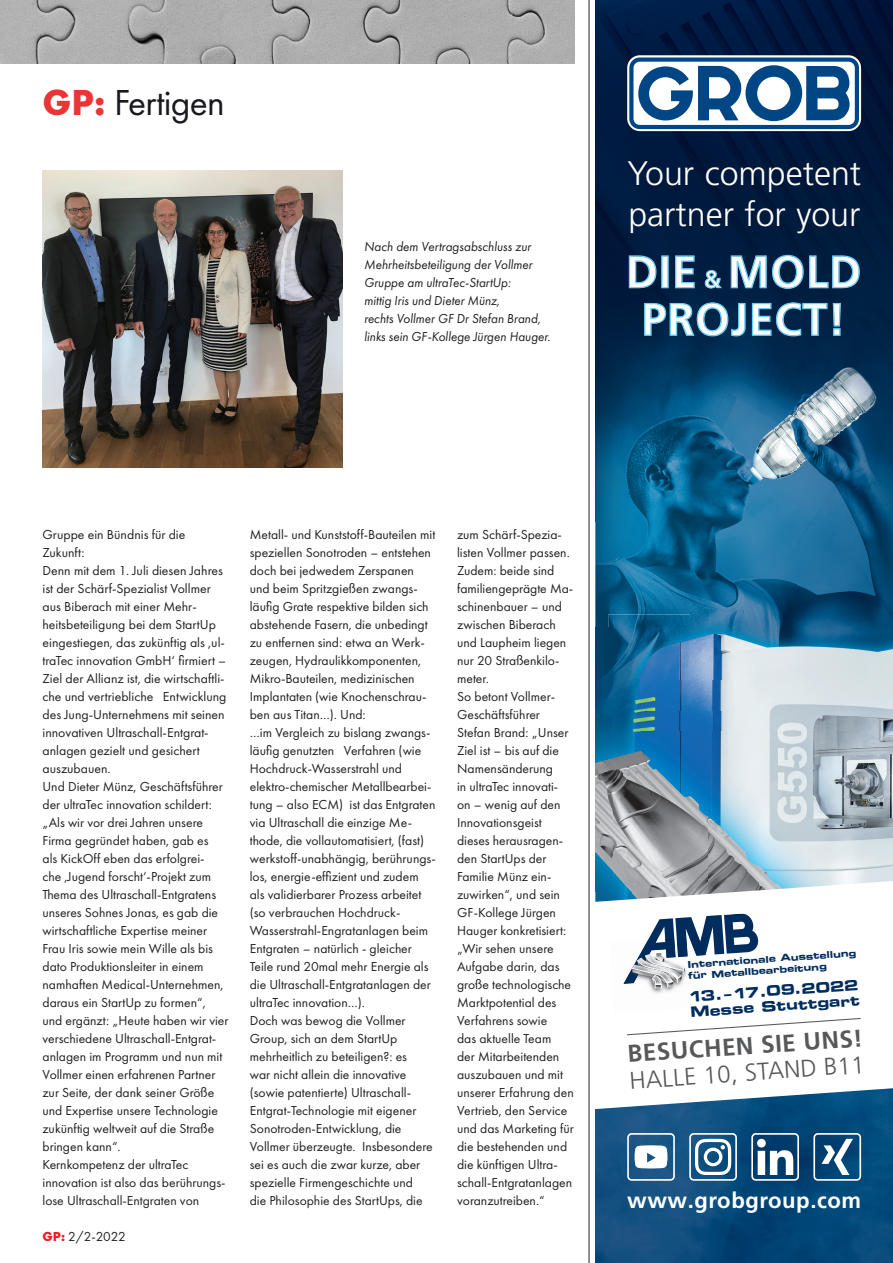
<style>
.page{position:relative;width:893px;height:1263px;background:#fff}
.page>*{position:absolute;margin:0;border:0;box-sizing:border-box;transform-origin:0 0}
.t1{font:700 45.3px/47.5px "Frutiger LT Pro";letter-spacing:.02em;color:#fff;text-align:center}
.t2{font:37.5px "Futura PT";letter-spacing:-.02em;color:#1a191d}
.t3{font:300 33.9px/40.8px "Frutiger LT Pro";color:#fff}
.t4{font:300 24.3px/26.7px "Frutiger LT Pro";color:#57585a}
.t5{font:700 22.05px "Frutiger LT Pro";letter-spacing:.025em;color:#fff}
.t6{font:14.25px/15.5px "Eurostile Bold Extended Two";color:#002d5e}
.Fließtext{font:13.5px/18px "Futura PT";color:#231f20}
.Bildunterschrift{font:italic 13.5px/18px "Futura PT";color:#231f20}
.t7{font:9.45px/11.4px "Eurostile Bold Extended Two";color:#002d5e}
.s1{font-weight:700;color:#ea3436}
.s2{font-size:24.3px}
.s3{font-weight:700;color:#ee1d23}
.s4{font-weight:700}
</style>
<div class="page">
<img style="left:43px;top:170px;width:300px;height:297px">
<img style="left:0;top:0;width:574px;height:64px">
<hr style="left:589px;top:0;width:1px;height:1263px;background:#231f20">
<img style="left:595px;top:0;width:298px;height:521px">
<img style="left:595px;top:1116px;width:298px;height:147px">
<img style="left:595px;top:521px;width:95px;height:106px">
<img style="left:690px;top:521px;width:203px;height:93px">
<img style="left:595px;top:627px;width:13px;height:249px">
<svg style="left:635px;top:1145px;width:32px;height:23px"></svg>
<div style="left:627px;top:1133px;width:48px;height:48px;border:2px solid #fff;border-radius:4px"></div>
<svg style="left:695px;top:1139px;width:36px;height:36px"></svg>
<div style="left:689px;top:1133px;width:48px;height:48px;border:2px solid #fff;border-radius:4px"></div>
<div style="left:751px;top:1133px;width:48px;height:48px;border:2px solid #fff;border-radius:4px"></div>
<svg style="left:757px;top:1139px;width:36px;height:36px"></svg>
<div style="left:813px;top:1133px;width:48px;height:48px;border:2px solid #fff;border-radius:4px"></div>
<svg style="left:821px;top:1139px;width:32px;height:36px"></svg>
<svg style="left:627px;top:55px;width:234px;height:76px"></svg>
<svg style="left:629px;top:57px;width:230px;height:72px"></svg>
<img style="left:608px;top:614px;width:285px;height:33px">
<img style="left:608px;top:647px;width:6px;height:229px">
<img style="left:614px;top:621px;width:279px;height:255px">
<svg style="left:595px;top:876px;width:298px;height:240px"></svg>
<svg style="left:608px;top:905px;width:263px;height:131px"></svg>
<p class="t2" style="left:43px;top:80px;width:184px"><span class="s1">GP:</span> Fertigen</p>
<p class="Bildunterschrift" style="left:364px;top:238px;width:188px">Nach dem Vertragsabschluss zur<br>Mehrheitsbeteiligung der Vollmer<br>Gruppe am ultraTec-StartUp:<br>mittig Iris und Dieter Münz,<br>rechts Vollmer GF Dr Stefan Brand, links sein GF-Kollege Jürgen Hauger.</p>
<p class="t3" style="left:628px;top:153px;width:235px">Your competent partner for your</p>
<p class="t1" style="left:626px;top:248px;width:237px">DIE <span class="s2">&amp;</span> MOLD<br>PROJECT!</p>
<p class="Fließtext" style="left:43px;top:526px;width:144px">Gruppe ein Bündnis für die<br>Zukunft:</p>
<p class="Fließtext" style="left:43px;top:562px;width:186px">Denn mit dem 1. Juli diesen Jahres ist der Schärf-Spezialist Vollmer aus Biberach mit einer Mehr&shy;heitsbeteiligung bei dem StartUp eingestiegen, das zukünftig als ,ul&shy;traTec innovation GmbH‘ firmiert –<br>Ziel der Allianz ist, die wirtschaftli&shy;che und vertriebliche Entwicklung des Jung-Unternehmens mit seinen innovativen Ultraschall-Entgrat&shy;anlagen gezielt und gesichert auszubauen.</p>
<p class="Fließtext" style="left:43px;top:778px;width:188px">Und Dieter Münz, Geschäftsführer der ultraTec innovation schildert: „Als wir vor drei Jahren unsere<br>Firma gegründet haben, gab es<br>als KickOff eben das erfolgrei-<br>che ,Jugend forscht‘-Projekt zum<br>Thema des Ultraschall-Entgratens unseres Sohnes Jonas, es gab die wirtschaftliche Expertise meiner<br>Frau Iris sowie mein Wille als bis dato Produktionsleiter in einem namhaften Medical-Unternehmen, daraus ein StartUp zu formen“, und ergänzt: „Heute haben wir vier verschiedene Ultraschall-Entgrat&shy;anlagen im Programm und nun mit<br>Vollmer einen erfahrenen Partner zur Seite, der dank seiner Größe und Expertise unsere Technologie zukünftig weltweit auf die Straße bringen kann“.</p>
<p class="Fließtext" style="left:43px;top:1156px;width:185px">Kernkompetenz der ultraTec innovation ist also das berührungs&shy;lose Ultraschall-Entgraten von</p>
<p class="Fließtext" style="left:43px;top:1228px;width:85px"><span class="s3">GP:</span> 2/2-2022</p>
<p class="Fließtext" style="left:250px;top:526px;width:187px">Metall- und Kunststoff-Bauteilen mit speziellen Sonotroden – entstehen doch bei jedwedem Zerspanen und beim Spritzgießen zwangs&shy;läufig Grate respektive bilden sich abstehende Fasern, die unbedingt zu entfernen sind: etwa an Werk&shy;zeugen, Hydraulikkomponenten,<br>Mikro-Bauteilen, medizinischen<br>Implantaten (wie Knochenschrau&shy;ben aus Titan…). Und:</p>
<p class="Fließtext" style="left:250px;top:724px;width:187px">…im Vergleich zu bislang zwangs&shy;läufig genutzten Verfahren (wie Hochdruck-Wasserstrahl und elektro-chemischer Metallbearbei&shy;tung – also ECM) ist das Entgraten via Ultraschall die einzige Me&shy;thode, die vollautomatisiert, (fast) werkstoff-unabhängig, berührungs&shy;los, energie-effizient und zudem als validierbarer Prozess arbeitet (so verbrauchen Hochdruck-Wasserstrahl-Engratanlagen beim Entgraten – natürlich - gleicher Teile rund 20mal mehr Energie als die Ultraschall-Entgratanlagen der ultraTec innovation…).</p>
<p class="Fließtext" style="left:250px;top:1012px;width:184px">Doch was bewog die Vollmer<br>Group, sich an dem StartUp mehrheitlich zu beteiligen?: es<br>war nicht allein die innovative (sowie patentierte) Ultraschall-<br>Entgrat-Technologie mit eigener<br>Sonotroden-Entwicklung, die<br>Vollmer überzeugte. Insbesondere sei es auch die zwar kurze, aber spezielle Firmengeschichte und die Philosophie des StartUps, die</p>
<p class="Fließtext" style="left:457px;top:526px;width:118px">zum Schärf-Spezia&shy;listen Vollmer passen.<br>Zudem: beide sind familiengeprägte Ma&shy;schinenbauer – und zwischen Biberach und Laupheim liegen nur 20 Straßenkilo&shy;meter.</p>
<p class="Fließtext" style="left:457px;top:688px;width:118px">So betont Vollmer-<br>Geschäftsführer<br>Stefan Brand: „Unser<br>Ziel ist – bis auf die<br>Namensänderung<br>in ultraTec innovati&shy;on – wenig auf den<br>Innovationsgeist dieses herausragen&shy;den StartUps der<br>Familie Münz ein&shy;zuwirken“, und sein<br>GF-Kollege Jürgen<br>Hauger konkretisiert: „Wir sehen unsere<br>Aufgabe darin, das große technologische<br>Marktpotential des<br>Verfahrens sowie<br>das aktuelle Team<br>der Mitarbeitenden auszubauen und mit unserer Erfahrung den<br>Vertrieb, den Service und das Marketing für die bestehenden und die künftigen Ultra&shy;schall-Entgratanlagen voranzutreiben.“</p>
<p class="t7" style="left:687px;top:959px;width:171px;rotate:-4deg">Internationale Ausstellung für Metallbearbeitung</p>
<p class="t6" style="left:687px;top:988px;width:172px;rotate:-4deg">13. –17.09.2022<br>Messe Stuttgart</p>
<p class="t4" style="left:627px;top:1041px;width:237px;rotate:-4deg"><span class="s4">BESUCHEN SIE UNS!<br></span>HALLE 10, STAND B11</p>
<p class="t5" style="left:627px;top:1187px;width:235px">www.grobgroup.com</p>
</div>
